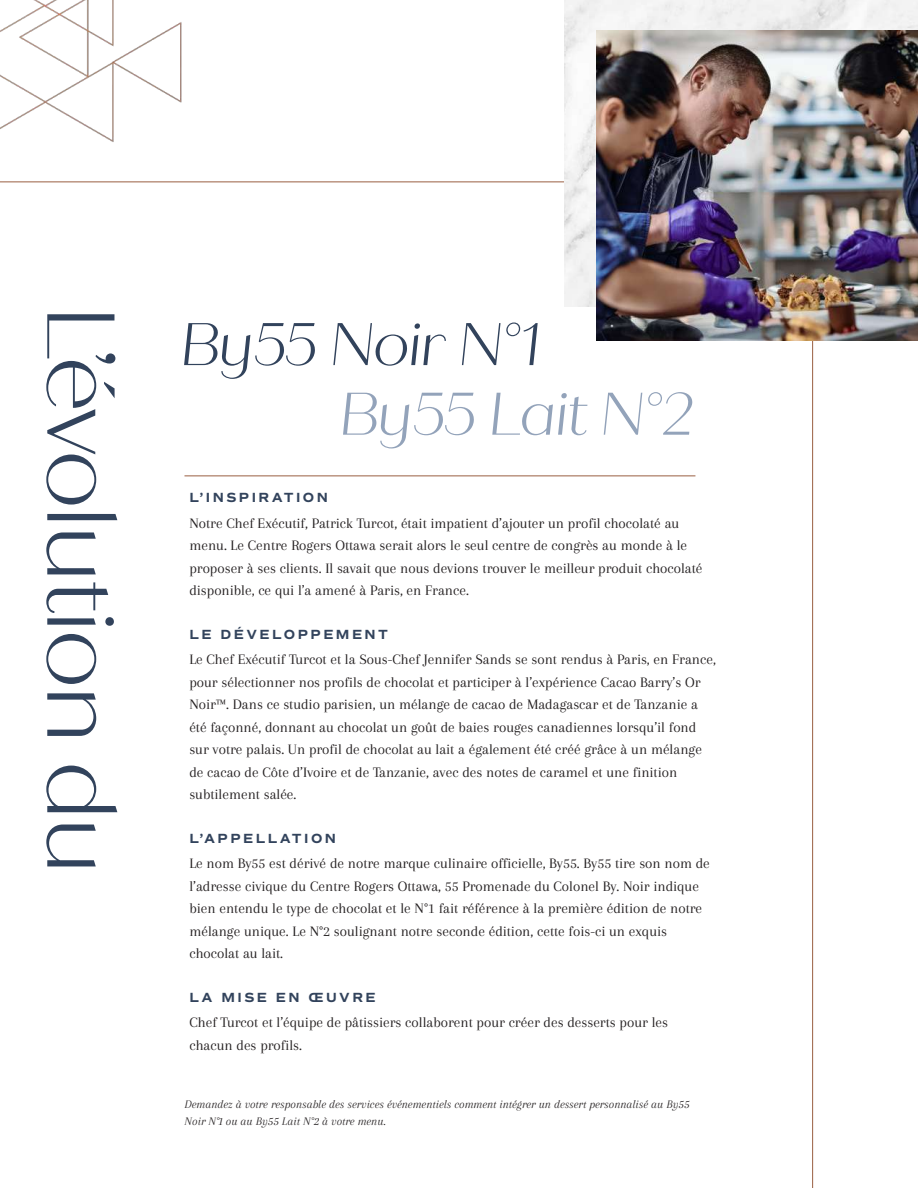
<style>
.page{position:relative;width:918px;height:1188px;background:#fff}
.page>*{position:absolute;margin:0;border:0;box-sizing:border-box;transform-origin:0 0}
.t1{font:300 96px "Quiche Sans";letter-spacing:-.05em;color:#32435c}
.t2{font:italic 300 60px "Quiche Sans";letter-spacing:-.05em;color:#32435c}
.t3{font:italic 300 60px "Quiche Sans";letter-spacing:-.05em;color:#93a3ba}
.t4{font:15px/22.5px "Arapey";color:#231f20}
.t5{font:700 13.5px "Commuters Sans";letter-spacing:.18em;color:#32435c}
.t6{font:italic 12px/16.5px "Arapey";color:#231f20}
</style>
<div class="page">
<img style="left:564px;top:0;width:354px;height:306px">
<img style="left:596px;top:31px;width:322px;height:310px">
<hr style="left:184px;top:476px;width:511px;height:1px;background:#995f42">
<img style="left:0;top:0;width:182px;height:142px">
<h1 class="t1" style="left:137px;top:304px;width:573px;rotate:90deg">L’évolution du</h1>
<h2 class="t2" style="left:179px;top:309px;width:364px">By55 Noir N°1</h2>
<h2 class="t3" style="left:338px;top:379px;width:358px">By55 Lait N°2</h2>
<p class="t5" style="left:189px;top:489px;width:140px">L’INSPIRATION</p>
<p class="t4" style="left:189px;top:511px;width:515px">Notre Chef Exécutif, Patrick Turcot, était impatient d’ajouter un profil chocolaté au menu. Le Centre Rogers Ottawa serait alors le seul centre de congrès au monde à le proposer à ses clients. Il savait que nous devions trouver le meilleur produit chocolaté disponible, ce qui l’a amené à Paris, en France.</p>
<p class="t5" style="left:189px;top:626px;width:200px">LE DÉVELOPPEMENT</p>
<p class="t4" style="left:189px;top:648px;width:528px">Le Chef Exécutif Turcot et la Sous-Chef Jennifer Sands se sont rendus à Paris, en France, pour sélectionner nos profils de chocolat et participer à l’expérience Cacao Barry’s Or Noir™. Dans ce studio parisien, un mélange de cacao de Madagascar et de Tanzanie a été façonné, donnant au chocolat un goût de baies rouges canadiennes lorsqu’il fond sur votre palais. Un profil de chocolat au lait a également été créé grâce à un mélange de cacao de Côte d’Ivoire et de Tanzanie, avec des notes de caramel et une finition subtilement salée.</p>
<p class="t5" style="left:189px;top:830px;width:148px">L’APPELLATION</p>
<p class="t4" style="left:189px;top:852px;width:522px">Le nom By55 est dérivé de notre marque culinaire officielle, By55. By55 tire son nom de l’adresse civique du Centre Rogers Ottawa, 55 Promenade du Colonel By. Noir indique bien entendu le type de chocolat et le N°1 fait référence à la première édition de notre mélange unique. Le N°2 soulignant notre seconde édition, cette fois-ci un exquis chocolat au lait.</p>
<p class="t5" style="left:189px;top:989px;width:188px">LA MISE EN ŒUVRE</p>
<p class="t4" style="left:189px;top:1011px;width:480px">Chef Turcot et l’équipe de pâtissiers collaborent pour créer des desserts pour les chacun des profils.</p>
<p class="t6" style="left:184px;top:1096px;width:507px">Demandez à votre responsable des services événementiels comment intégrer un dessert personnalisé au By55<br>Noir N°1 ou au By55 Lait N°2 à votre menu.</p>
</div>
